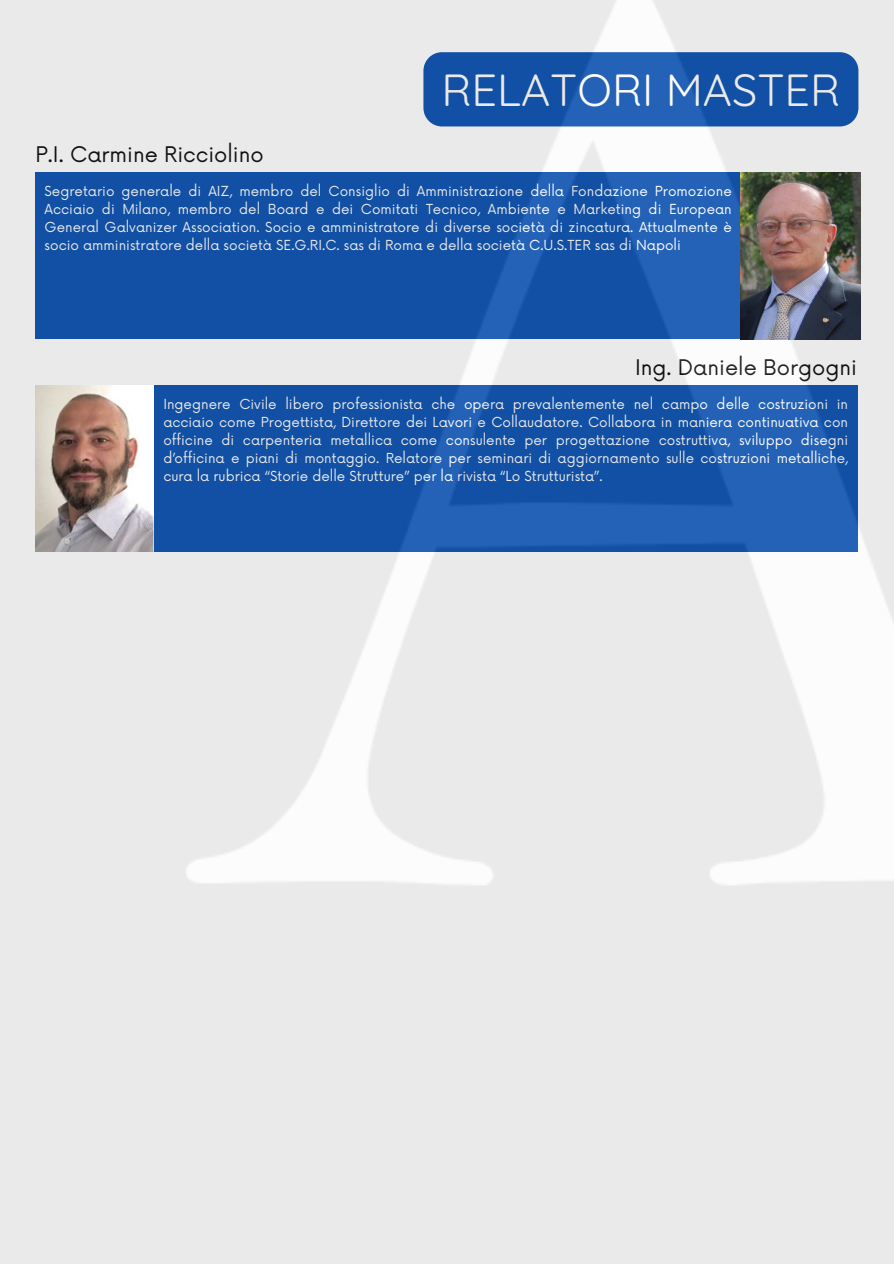
<style>
.page{position:relative;width:894px;height:1264px;background:#fff}
.page>*{position:absolute;margin:0;border:0;box-sizing:border-box;transform-origin:0 0}
.t1{font:45px "Quicksand";color:#fff}
.t2{font:21px "Now";color:#000}
.t3{font:13.5px/18px "Now";color:#fff;text-align:justify}
</style>
<div class="page">
<img style="left:0;top:0;width:893px;height:1263px">
<img style="left:740px;top:172px;width:119px;height:167px">
<img style="left:36px;top:385px;width:118px;height:167px">
<p class="t2" style="left:36px;top:143px;width:230px">P.I. Carmine Ricciolino</p>
<h2 class="t1" style="left:441px;top:61px;width:400px">RELATORI MASTER</h2>
<p class="t3" style="left:45px;top:183px;width:688px">Segretario generale di AIZ, membro del Consiglio di Amministrazione della Fondazione Promozione Acciaio di Milano, membro del Board e dei Comitati Tecnico, Ambiente e Marketing di European General Galvanizer Association. Socio e amministratore di diverse società di zincatura. Attualmente è socio amministratore della società SE.G.RI.C. sas di Roma e della società C.U.S.TER sas di Napoli</p>
<p class="t2" style="left:635px;top:356px;width:223px">Ing. Daniele Borgogni</p>
<h1 class="t3" style="left:163px;top:396px;width:686px">Ingegnere Civile libero professionista che opera prevalentemente nel campo delle costruzioni in acciaio come Progettista, Direttore dei Lavori e Collaudatore. Collabora in maniera continuativa con officine di carpenteria metallica come consulente per progettazione costruttiva, sviluppo disegni d’officina e piani di montaggio. Relatore per seminari di aggiornamento sulle costruzioni metalliche, cura la rubrica “Storie delle Strutture” per la rivista “Lo Strutturista”.</h1>
</div>
